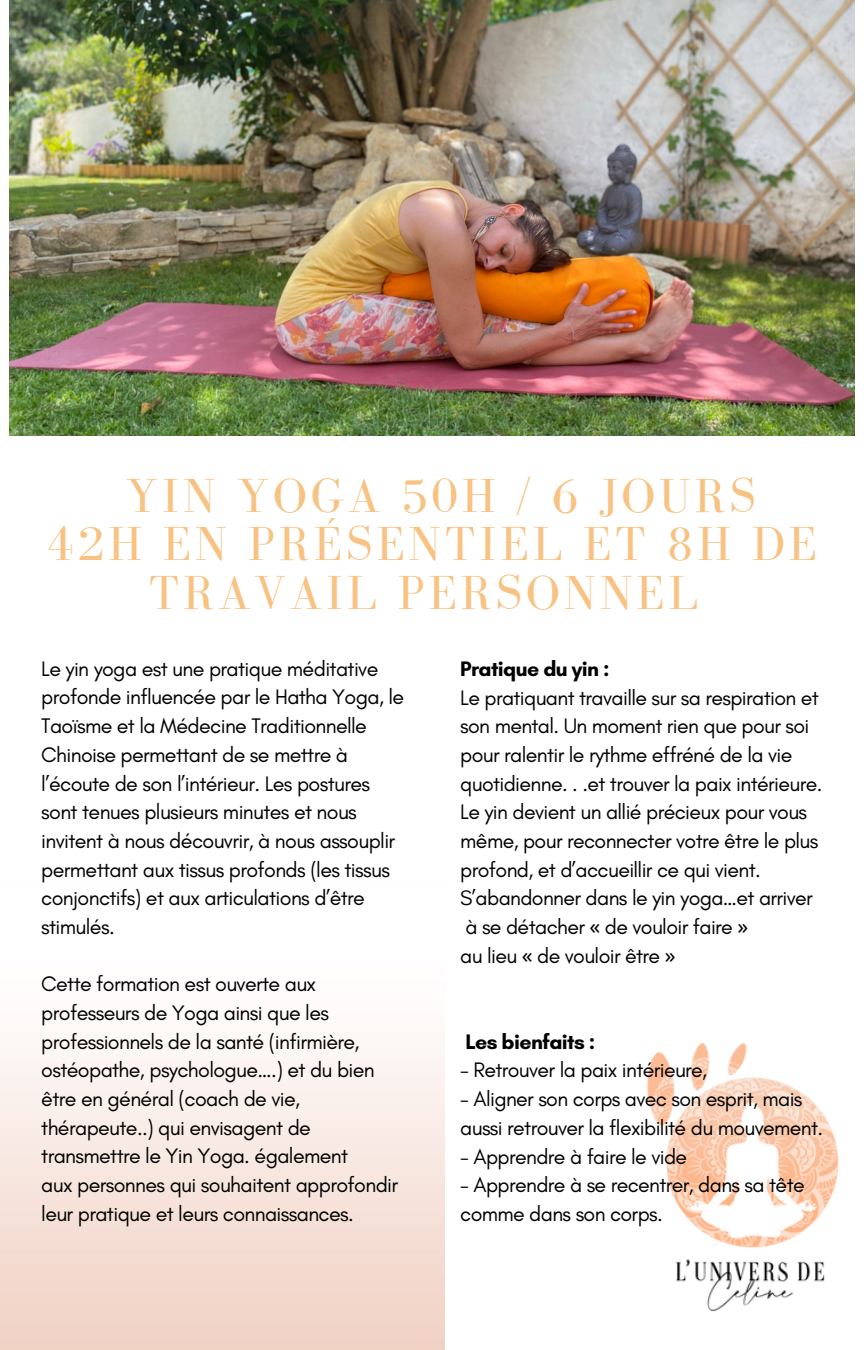
<style>
.page{position:relative;width:864px;height:1350px;background:#fff}
.page>*{position:absolute;margin:0;border:0;box-sizing:border-box;transform-origin:0 0}
.t1{font:49.27px/49.1px "Bodoni FLF";letter-spacing:.08em;color:#f8c283;text-align:center}
.t2{font:21.38px/28.8px "Glacial Indifference";letter-spacing:-.03em;color:#000}
.t3{font:700 21.38px "Glacial Indifference";letter-spacing:-.03em;color:#000}
.s1{font-family:"Noto Sans"}
</style>
<div class="page">
<img style="left:646px;top:1042px;width:193px;height:270px">
<img style="left:9px;top:0;width:845px;height:435px">
<h1 class="t1" style="left:47px;top:470px;width:771px">YIN YOGA 50H / 6 JOURS<br>42H EN PRÉSENTIEL ET 8H DE<br>TRAVAIL PERSONNEL</h1>
<p class="t2" style="left:41px;top:654px;width:365px">Le yin yoga est une pratique méditative profonde influencée par le Hatha Yoga, le Taoïsme et la Médecine Traditionnelle Chinoise permettant de se mettre à l’écoute de son l’intérieur. Les postures sont tenues plusieurs minutes et nous invitent à nous découvrir, à nous assouplir permettant aux tissus profonds (les tissus conjonctifs) et aux articulations d’être stimulés.</p>
<p class="t2" style="left:41px;top:969px;width:358px">Cette formation est ouverte aux professeurs de Yoga ainsi que les professionnels de la santé (infirmière, ostéopathe, psychologue….) et du bien être en général (coach de vie, thérapeute..) qui envisagent de transmettre le Yin Yoga. également<br>aux personnes qui souhaitent approfondir leur pratique et leurs connaissances.</p>
<p class="t3" style="left:460px;top:656px;width:151px">Pratique du yin :</p>
<p class="t2" style="left:460px;top:683px;width:364px">Le pratiquant travaille sur sa respiration et son mental. Un moment rien que pour soi pour ralentir le rythme effréné de la vie quotidienne. . .et trouver la paix intérieure.<br>Le yin devient un allié précieux pour vous même, pour reconnecter votre être le plus profond, et d’accueillir ce qui vient.<br>S’abandonner dans le yin yoga…et arriver à se détacher <span class="s1">«</span> de vouloir faire <span class="s1">»<br></span>au lieu <span class="s1">«</span> de vouloir être <span class="s1">»</span></p>
<p class="t3" style="left:465px;top:1028px;width:131px">Les bienfaits :</p>
<p class="t2" style="left:460px;top:1056px;width:248px">- Retrouver la paix intérieure,</p>
<p class="t2" style="left:460px;top:1084px;width:364px">- Aligner son corps avec son esprit, mais aussi retrouver la flexibilité du mouvement.</p>
<p class="t2" style="left:460px;top:1142px;width:228px">- Apprendre à faire le vide</p>
<p class="t2" style="left:460px;top:1170px;width:346px">- Apprendre à se recentrer, dans sa tête comme dans son corps.</p>
</div>
